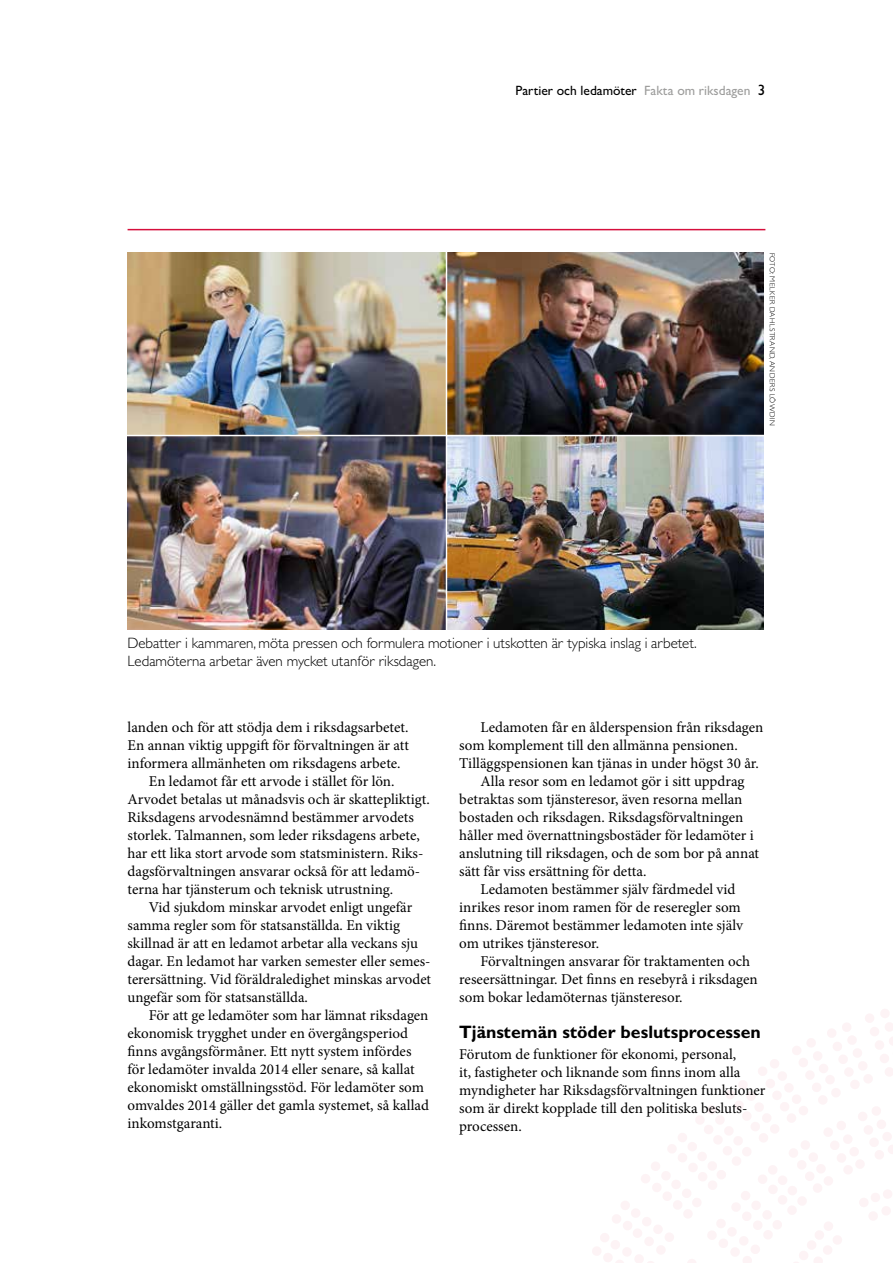
<style>
.page{position:relative;width:893px;height:1263px;background:#fff}
.page>*{position:absolute;margin:0;border:0;box-sizing:border-box;transform-origin:0 0}
.t1{font:700 18px "Gill Sans Profor Riksdagen";color:#000}
.t2{font:15px/18px "Minion Pro";color:#000}
.t3{font:300 15px/18px "Gill Sans Profor Riksdagen";color:#000}
.t4{font:500 13.5px "Gill Sans Profor Riksdagen";color:#000}
.t5{font:300 7.5px "Gill Sans Profor Riksdagen";letter-spacing:.06em;color:#000}
.s1{color:#9d9d9c}
.s2{font-size:15px}
</style>
<div class="page">
<img style="left:128px;top:253px;width:636px;height:182px">
<img style="left:128px;top:436px;width:636px;height:194px">
<hr style="left:128px;top:229px;width:637px;height:1px;background:#d60f3c">
<svg style="left:592px;top:1009px;width:301px;height:254px"></svg>
<hr style="left:446px;top:234px;width:1px;height:401px;background:#fff">
<p class="t4" style="left:516px;top:83px;width:251px">Partier och ledamöter <span class="s1">Fakta om riksdagen</span> <span class="s2">3</span></p>
<p class="t5" style="left:777px;top:253px;width:174px;rotate:90deg">FOTO: MELKER DAHLSTRAND, ANDERS LÖWDIN</p>
<p class="t3" style="left:128px;top:634px;width:571px">Debatter i kammaren, möta pressen och formulera motioner i utskotten är typiska inslag i arbetet.<br>Ledamöterna arbetar även mycket utanför riksdagen.</p>
<p class="t2" style="left:128px;top:718px;width:282px">landen och för att stödja dem i riksdagsarbetet.</p>
<p class="t2" style="left:128px;top:736px;width:283px">En annan viktig uppgift för förvaltningen är att</p>
<p class="t2" style="left:128px;top:754px;width:274px">informera allmänheten om riksdagens arbete.</p>
<p class="t2" style="left:149px;top:772px;width:247px">En ledamot får ett arvode i stället för lön.</p>
<p class="t2" style="left:128px;top:790px;width:304px">Arvodet betalas ut månadsvis och är skattepliktigt.</p>
<p class="t2" style="left:128px;top:808px;width:288px">Riksdagens arvodesnämnd bestämmer arvodets</p>
<p class="t2" style="left:128px;top:826px;width:294px">storlek. Talmannen, som leder riksdagens arbete,</p>
<p class="t2" style="left:128px;top:844px;width:297px">har ett lika stort arvode som statsministern. Riks-</p>
<p class="t2" style="left:128px;top:862px;width:294px">dagsförvaltningen ansvarar också för att ledamö-</p>
<p class="t2" style="left:128px;top:880px;width:267px">terna har tjänsterum och teknisk utrustning.</p>
<p class="t2" style="left:149px;top:898px;width:265px">Vid sjukdom minskar arvodet enligt ungefär</p>
<p class="t2" style="left:128px;top:916px;width:274px">samma regler som för statsanställda. En viktig</p>
<p class="t2" style="left:128px;top:934px;width:292px">skillnad är att en ledamot arbetar alla veckans sju</p>
<p class="t2" style="left:128px;top:952px;width:305px">dagar. En ledamot har varken semester eller semes-</p>
<p class="t2" style="left:128px;top:970px;width:305px">terersättning. Vid föräldraledighet minskas arvodet</p>
<p class="t2" style="left:128px;top:988px;width:182px">ungefär som för statsanställda.</p>
<p class="t2" style="left:149px;top:1006px;width:281px">För att ge ledamöter som har lämnat riksdagen</p>
<p class="t2" style="left:128px;top:1024px;width:282px">ekonomisk trygghet under en övergångsperiod</p>
<p class="t2" style="left:128px;top:1042px;width:285px">finns avgångsförmåner. Ett nytt system infördes</p>
<p class="t2" style="left:128px;top:1060px;width:289px">för ledamöter invalda 2014 eller senare, så kallat</p>
<p class="t2" style="left:128px;top:1078px;width:298px">ekonomiskt omställningsstöd. För ledamöter som</p>
<p class="t2" style="left:128px;top:1096px;width:303px">omvaldes 2014 gäller det gamla systemet, så kallad</p>
<p class="t2" style="left:128px;top:1114px;width:96px">inkomstgaranti.</p>
<p class="t2" style="left:480px;top:718px;width:284px">Ledamoten får en ålderspension från riksdagen</p>
<p class="t2" style="left:459px;top:736px;width:280px">som komplement till den allmänna pensionen.</p>
<p class="t2" style="left:459px;top:754px;width:301px">Tilläggspensionen kan tjänas in under högst 30 år.</p>
<p class="t2" style="left:480px;top:772px;width:266px">Alla resor som en ledamot gör i sitt uppdrag</p>
<p class="t2" style="left:459px;top:790px;width:285px">betraktas som tjänsteresor, även resorna mellan</p>
<p class="t2" style="left:459px;top:808px;width:286px">bostaden och riksdagen. Riksdagsförvaltningen</p>
<p class="t2" style="left:459px;top:826px;width:296px">håller med övernattningsbostäder för ledamöter i</p>
<p class="t2" style="left:459px;top:844px;width:301px">anslutning till riksdagen, och de som bor på annat</p>
<p class="t2" style="left:459px;top:862px;width:189px">sätt får viss ersättning för detta.</p>
<p class="t2" style="left:480px;top:880px;width:257px">Ledamoten bestämmer själv färdmedel vid</p>
<p class="t2" style="left:459px;top:898px;width:283px">inrikes resor inom ramen för de reseregler som</p>
<p class="t2" style="left:459px;top:916px;width:285px">finns. Däremot bestämmer ledamoten inte själv</p>
<p class="t2" style="left:459px;top:934px;width:141px">om utrikes tjänsteresor.</p>
<p class="t2" style="left:480px;top:952px;width:271px">Förvaltningen ansvarar för traktamenten och</p>
<p class="t2" style="left:459px;top:970px;width:300px">reseersättningar. Det finns en resebyrå i riksdagen</p>
<p class="t2" style="left:459px;top:988px;width:225px">som bokar ledamöternas tjänsteresor.</p>
<p class="t1" style="left:459px;top:1021px;width:303px">Tjänstemän stöder beslutsprocessen</p>
<p class="t2" style="left:459px;top:1045px;width:308px">Förutom de funktioner för ekonomi, personal,<br>it, fastigheter och liknande som finns inom alla myndigheter har Riksdagsförvaltningen funktioner som är direkt kopplade till den politiska besluts&shy;processen.</p>
</div>
